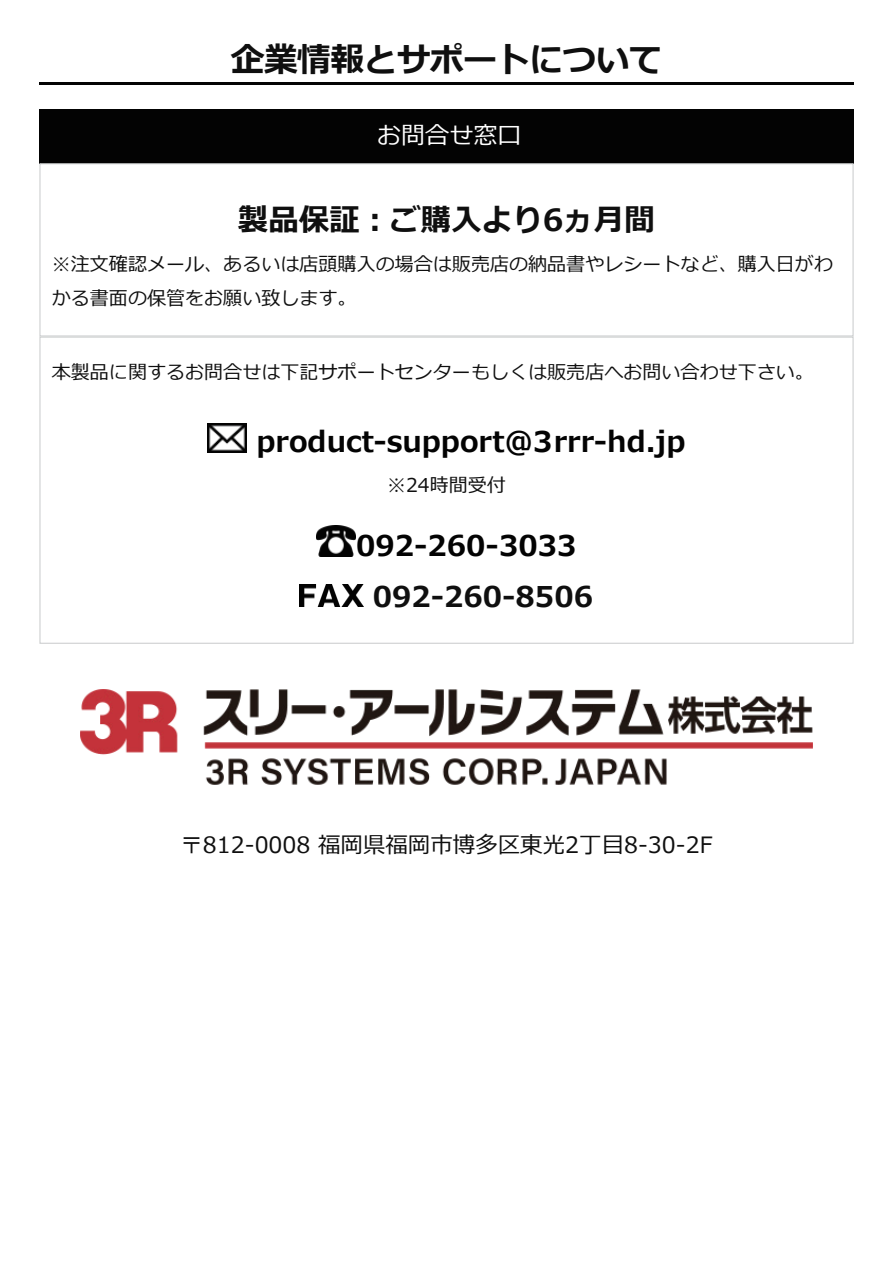
<style>
.page{position:relative;width:893px;height:1263px;background:#fff}
.page>*{position:absolute;margin:0;border:0;box-sizing:border-box;transform-origin:0 0}
.t1{font:700 33.9px "Meiryo";letter-spacing:-.02em;color:#0f0f0f}
.t2{font:700 30.45px "Meiryo";color:#0f0f0f}
.t3{font:700 28.65px "Meiryo";color:#030303}
.t4{font:700 28.65px "Meiryo";color:#0f0f0f}
.t5{font:24px "Meiryo";color:#fff}
.t6{font:22.5px "Meiryo";color:#0f0f0f}
.t7{font:19.05px/33.8px "Meiryo";color:#0f0f0f}
</style>
<div class="page">
<hr style="left:39px;top:82px;width:814px;height:2px;background:#030303">
<div style="left:39px;top:109px;width:814px;height:54px;background:#030303"></div>
<div style="left:39px;top:163px;width:814px;height:174px;border:1px solid #ced0d1"></div>
<img style="left:207px;top:423px;width:39px;height:29px">
<img style="left:316px;top:526px;width:40px;height:30px">
<img style="left:299px;top:584px;width:65px;height:23px">
<img style="left:80px;top:689px;width:733px;height:96px">
<h1 class="t1" style="left:231px;top:36px;width:433px">企業情報とサポートについて</h1>
<p class="t5" style="left:377px;top:119px;width:146px">お問合せ窓口</p>
<h2 class="t2" style="left:238px;top:198px;width:418px">製品保証︓ご購入より6ヵ月間</h2>
<p class="t7" style="left:52px;top:248px;width:782px">※注文確認メール、あるいは店頭購入の場合は販売店の納品書やレシートなど、購入日がわかる書面の保管をお願い致します。</p>
<p class="t7" style="left:52px;top:357px;width:763px">本製品に関するお問合せは下記サポートセンターもしくは販売店へお問い合わせ下さい。</p>
<h3 class="t3" style="left:256px;top:422px;width:430px">product-support@3rrr-hd.jp</h3>
<p class="t7" style="left:387px;top:469px;width:120px">※24時間受付</p>
<h3 class="t3" style="left:356px;top:525px;width:222px">092-260-3033</h3>
<h3 class="t4" style="left:372px;top:576px;width:222px">092-260-8506</h3>
<p class="t6" style="left:180px;top:829px;width:533px">〒812-0008 福岡県福岡市博多区東光2丁目8-30-2F</p>
</div>
